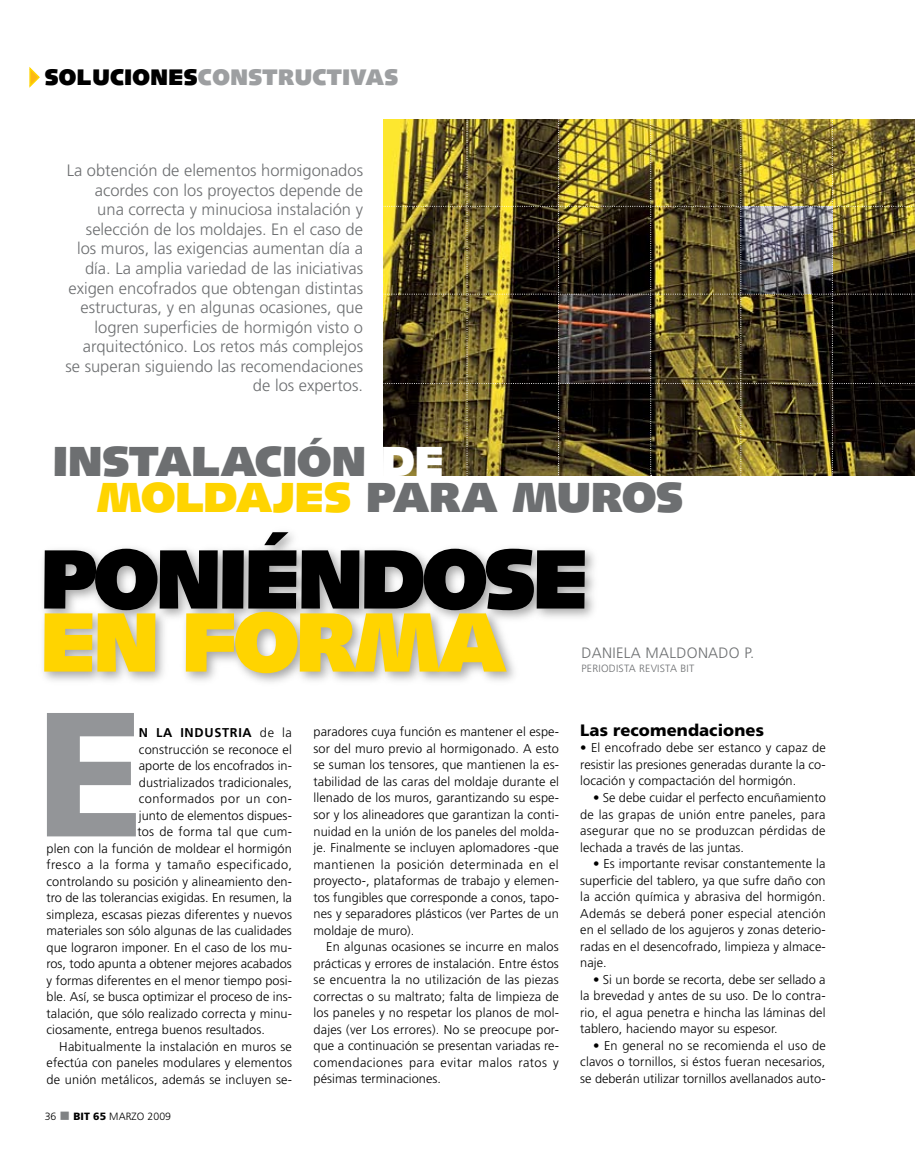
<style>
.page{position:relative;width:915px;height:1170px;background:#fff}
.page>*{position:absolute;margin:0;border:0;box-sizing:border-box;transform-origin:0 0}
.t1{font:900 176.7px "Frutiger";color:#939598}
.t2{font:900 84px "Syntax";letter-spacing:-.035em;color:#000}
.t3{font:900 84px "Syntax";letter-spacing:-.035em;color:#ffd400}
.t4{font:900 42px/36px "Syntax";letter-spacing:-.005em;color:#6d6f71;scale:1.05 1}
.t5{font:900 22.5px "Syntax";letter-spacing:.02em;color:#9d9fa1}
.t6{font:300 16.5px/19.5px "Frutiger";color:#6d6f71;text-align:right}
.t7{font:900 16.5px "Frutiger";letter-spacing:.005em;color:#000}
.t8{font:300 15px "Frutiger";letter-spacing:.02em;color:#6d6f71}
.t9{font:300 12.75px/16.5px "Frutiger";letter-spacing:.01em;color:#000;text-align:justify}
.t10{font:300 12.75px "Frutiger";letter-spacing:.03em;color:#000}
.t11{font:700 12.75px "Frutiger";letter-spacing:.055em;color:#000}
.t12{font:300 10.5px "Frutiger";letter-spacing:.02em;color:#6d6f71}
.t13{font:300 10.5px "Frutiger";letter-spacing:.005em;color:#000}
.s1{color:#000}
.s2{color:#fff}
.s3{color:#ffd400}
.s4{font-weight:300}
.s5{color:#808284}
.s6{font-weight:900}
</style>
<div class="page">
<svg style="left:29px;top:67px;width:11px;height:21px"></svg>
<div style="left:37px;top:525px;width:563px;height:164px;background:#000;opacity:.35"></div>
<img style="left:383px;top:119px;width:532px;height:357px">
<h3 class="t5" style="left:45px;top:64px;width:355px"><span class="s1">SOLUCIONES</span>CONSTRUCTIVAS</h3>
<p class="t6" style="left:65px;top:161px;width:299px">La obtención de elementos hormigonados acordes con los proyectos depende de una correcta y minuciosa instalación y selección de los moldajes. En el caso de los muros, las exigencias aumentan día a día. La amplia variedad de las iniciativas exigen encofrados que obtengan distintas estructuras, y en algunas ocasiones, que logren superficies de hormigón visto o arquitectónico. Los retos más complejos se superan siguiendo las recomendaciones de los expertos.</p>
<h3 class="t4" style="left:97px;top:444px;width:559px;text-indent:-44px">INSTALACIÓN <span class="s2">DE<br></span><span class="s3">MOLDAJES</span> PARA MUROS</h3>
<h2 class="t2" style="left:41px;top:529px;width:550px">PONIÉNDOSE</h2>
<h2 class="t3" style="left:41px;top:592px;width:468px">EN FORMA</h2>
<p class="t8" style="left:581px;top:644px;width:174px">Daniela Maldonado P.</p>
<p class="t12" style="left:581px;top:662px;width:114px">Periodista Revista BiT</p>
<h1 class="t1" style="left:36px;top:667px;width:109px">E</h1>
<p class="t11" style="left:139px;top:725px;width:154px">N LA INDUSTRIA <span class="s4">de la</span></p>
<p class="t9" style="left:139px;top:741px;width:154px">construcción se reconoce el</p>
<p class="t9" style="left:139px;top:757px;width:154px">aporte de los encofrados in-</p>
<p class="t9" style="left:139px;top:774px;width:155px">dustrializados tradicionales,</p>
<p class="t10" style="left:139px;top:791px;width:154px">conformados por un con-</p>
<p class="t9" style="left:139px;top:807px;width:154px">junto de elementos dispues-</p>
<p class="t9" style="left:137px;top:823px;width:156px">tos de forma tal que cum-</p>
<p class="t9" style="left:47px;top:840px;width:247px">plen con la función de moldear el hormigón</p>
<p class="t10" style="left:47px;top:857px;width:247px">fresco a la forma y tamaño especificado,</p>
<p class="t9" style="left:47px;top:873px;width:247px">controlando su posición y alineamiento den-</p>
<p class="t9" style="left:47px;top:889px;width:247px">tro de las tolerancias exigidas. En resumen, la</p>
<p class="t9" style="left:47px;top:906px;width:247px">simpleza, escasas piezas diferentes y nuevos</p>
<p class="t9" style="left:47px;top:922px;width:247px">materiales son sólo algunas de las cualidades</p>
<p class="t9" style="left:47px;top:939px;width:247px">que lograron imponer. En el caso de los mu-</p>
<p class="t9" style="left:47px;top:955px;width:247px">ros, todo apunta a obtener mejores acabados</p>
<p class="t9" style="left:47px;top:972px;width:247px">y formas diferentes en el menor tiempo posi-</p>
<p class="t9" style="left:47px;top:988px;width:247px">ble. Así, se busca optimizar el proceso de ins-</p>
<p class="t9" style="left:47px;top:1005px;width:247px">talación, que sólo realizado correcta y minu-</p>
<p class="t9" style="left:47px;top:1021px;width:220px">ciosamente, entrega buenos resultados.</p>
<p class="t9" style="left:59px;top:1038px;width:234px">Habitualmente la instalación en muros se</p>
<p class="t9" style="left:47px;top:1054px;width:247px">efectúa con paneles modulares y elementos</p>
<p class="t9" style="left:47px;top:1071px;width:247px">de unión metálicos, además se incluyen se-</p>
<p class="t13" style="left:45px;top:1109px;width:128px">36 <span class="s5">■</span> <span class="s6">BIT 65</span> marzo 2009</p>
<p class="t9" style="left:313px;top:723px;width:247px">paradores cuya función es mantener el espe&shy;sor del muro previo al hormigonado. A esto se suman los tensores, que mantienen la es&shy;tabilidad de las caras del moldaje durante el llenado de los muros, garantizando su espe&shy;sor y los alineadores que garantizan la conti&shy;nuidad en la unión de los paneles del molda&shy;je. Finalmente se incluyen aplomadores -que mantienen la posición determinada en el proyecto-, plataformas de trabajo y elemen&shy;tos fungibles que corresponde a conos, tapo&shy;nes y separadores plásticos (ver Partes de un moldaje de muro).</p>
<p class="t9" style="left:313px;top:938px;width:247px;text-indent:13px">En algunas ocasiones se incurre en malos prácticas y errores de instalación. Entre éstos se encuentra la no utilización de las piezas correctas o su maltrato; falta de limpieza de los paneles y no respetar los planos de mol&shy;dajes (ver Los errores). No se preocupe por&shy;que a continuación se presentan variadas re&shy;comendaciones para evitar malos ratos y pésimas terminaciones.</p>
<p class="t7" style="left:580px;top:720px;width:185px">Las recomendaciones</p>
<p class="t9" style="left:580px;top:739px;width:247px">• El encofrado debe ser estanco y capaz de resistir las presiones generadas durante la co&shy;locación y compactación del hormigón.</p>
<p class="t9" style="left:580px;top:789px;width:247px;text-indent:13px">• Se debe cuidar el perfecto encuñamiento de las grapas de unión entre paneles, para asegurar que no se produzcan pérdidas de lechada a través de las juntas.</p>
<p class="t9" style="left:580px;top:855px;width:247px;text-indent:13px">• Es importante revisar constantemente la superficie del tablero, ya que sufre daño con la acción química y abrasiva del hormigón.<br>Además se deberá poner especial atención en el sellado de los agujeros y zonas deterio&shy;radas en el desencofrado, limpieza y almace&shy;naje.</p>
<p class="t9" style="left:580px;top:970px;width:247px;text-indent:13px">• Si un borde se recorta, debe ser sellado a la brevedad y antes de su uso. De lo contra&shy;rio, el agua penetra e hincha las láminas del tablero, haciendo mayor su espesor.</p>
<p class="t9" style="left:580px;top:1036px;width:247px;text-indent:13px">• En general no se recomienda el uso de clavos o tornillos, si éstos fueran necesarios, se deberán utilizar tornillos avellanados auto-</p>
</div>
